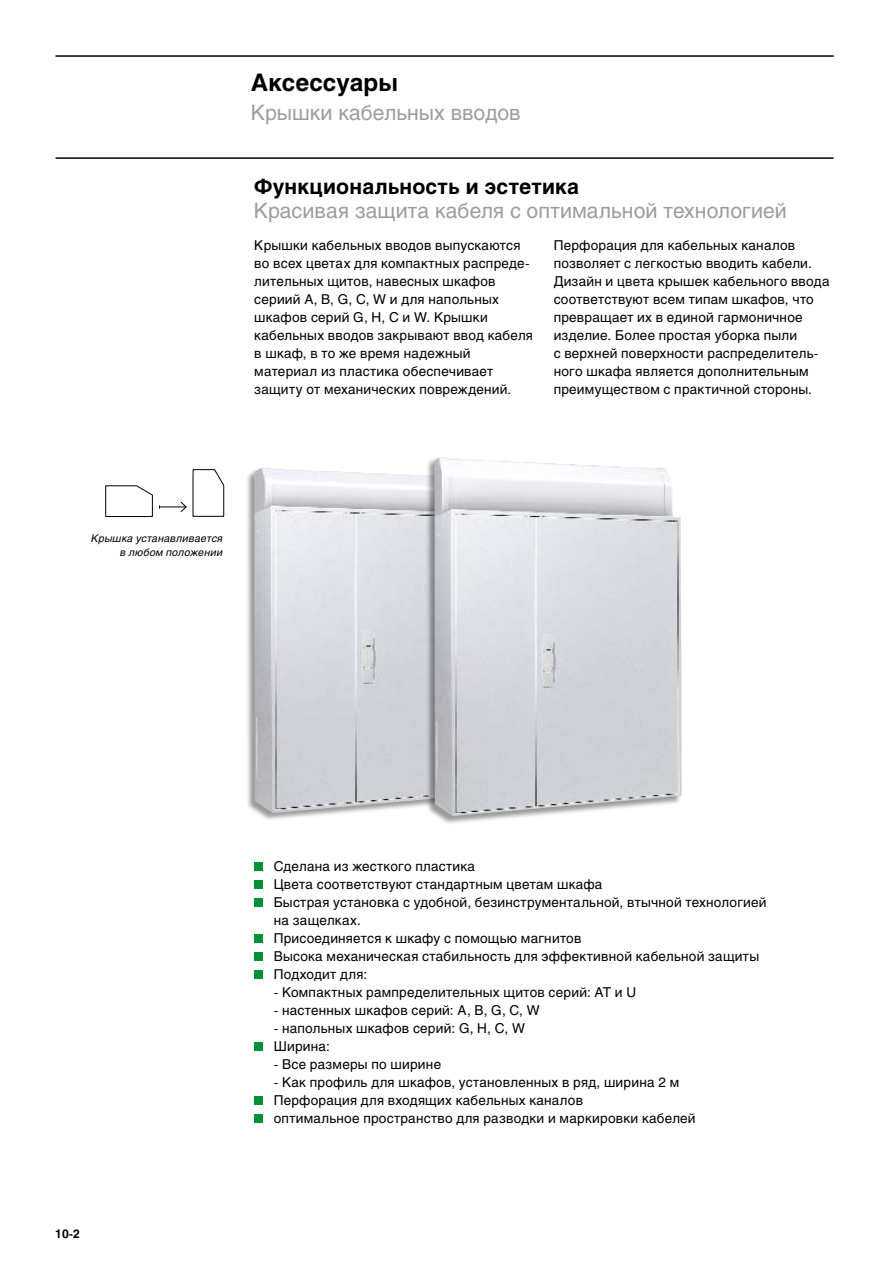
<style>
.page{position:relative;width:893px;height:1263px;background:#fff}
.page>*{position:absolute;margin:0;border:0;box-sizing:border-box;transform-origin:0 0}
.t1{font:700 24px "Helios";color:#000}
.t2{font:21px "Helios";color:#9c9d9f}
.t3{font:700 21px "Helios";letter-spacing:.01em;color:#000}
.t4{font:13.5px/18px "Helios";letter-spacing:.015em;color:#000}
.t5{font:700 12px "Helios";color:#000}
.t6{font:italic 10.5px/13.5px "Helios";letter-spacing:.025em;color:#000;text-align:right}
</style>
<div class="page">
<hr style="left:56px;top:157px;width:778px;height:2px;background:#000">
<hr style="left:56px;top:55px;width:778px;height:2px;background:#000">
<div style="left:254px;top:863px;width:9px;height:8px;background:#009036"></div>
<div style="left:254px;top:881px;width:9px;height:8px;background:#009036"></div>
<div style="left:254px;top:899px;width:9px;height:8px;background:#009036"></div>
<div style="left:254px;top:935px;width:9px;height:8px;background:#009036"></div>
<div style="left:254px;top:953px;width:9px;height:8px;background:#009036"></div>
<div style="left:254px;top:971px;width:9px;height:8px;background:#009036"></div>
<div style="left:254px;top:1043px;width:9px;height:8px;background:#009036"></div>
<div style="left:254px;top:1097px;width:9px;height:8px;background:#009036"></div>
<div style="left:254px;top:1115px;width:9px;height:8px;background:#009036"></div>
<svg style="left:105px;top:485px;width:48px;height:32px"></svg>
<svg style="left:159px;top:469px;width:65px;height:48px"></svg>
<div style="left:246px;top:467px;width:256px;height:354px;background:#000;opacity:.4"></div>
<img style="left:254px;top:467px;width:172px;height:346px">
<div style="left:426px;top:457px;width:256px;height:367px;background:#000;opacity:.4"></div>
<img style="left:435px;top:457px;width:247px;height:359px">
<h1 class="t1" style="left:251px;top:68px;width:148px">Аксессуары</h1>
<h2 class="t2" style="left:251px;top:100px;width:271px">Крышки кабельных вводов</h2>
<h2 class="t3" style="left:254px;top:174px;width:327px">Функциональность и эстетика</h2>
<h2 class="t2" style="left:254px;top:198px;width:535px">Красивая защита кабеля с оптимальной технологией</h2>
<p class="t4" style="left:254px;top:236px;width:280px">Крышки кабельных вводов выпускаются во всех цветах для компактных распреде&shy;лительных щитов, навесных шкафов сериий А, В, G, C, W и для напольных шкафов серий G, H, C и W. Крышки кабельных вводов закрывают ввод кабеля в шкаф, в то же время надежный материал из пластика обеспечивает защиту от механических повреждений.</p>
<p class="t4" style="left:554px;top:236px;width:277px">Перфорация для кабельных каналов позволяет с легкостью вводить кабели.<br>Дизайн и цвета крышек кабельного ввода соответствуют всем типам шкафов, что превращает их в единой гармоничное изделие. Более простая уборка пыли<br>с верхней поверхности распределитель&shy;ного шкафа является дополнительным преимуществом с практичной стороны.</p>
<p class="t6" style="left:91px;top:532px;width:133px">Крышка устанавливается в любом положении</p>
<p class="t5" style="left:55px;top:1227px;width:26px">10-2</p>
<p class="t4" style="left:274px;top:857px;width:494px">Сделана из жесткого пластика<br>Цвета соответствуют стандартным цветам шкафа<br>Быстрая установка с удобной, безинструментальной, втычной технологией на защелках.<br>Присоединяется к шкафу с помощью магнитов<br>Высока механическая стабильность для эффективной кабельной защиты Подходит для:</p>
<p class="t4" style="left:274px;top:983px;width:364px">- Компактных рампределительных щитов серий: AT и U</p>
<p class="t4" style="left:274px;top:1001px;width:267px">- настенных шкафов серий: A, B, G, C, W</p>
<p class="t4" style="left:274px;top:1019px;width:253px">- напольных шкафов серий: G, H, C, W<br>Ширина:</p>
<p class="t4" style="left:274px;top:1055px;width:169px">- Все размеры по ширине</p>
<p class="t4" style="left:274px;top:1073px;width:423px">- Как профиль для шкафов, установленных в ряд, ширина 2 м<br>Перфорация для входящих кабельных каналов<br>оптимальное пространство для разводки и маркировки кабелей</p>
</div>
